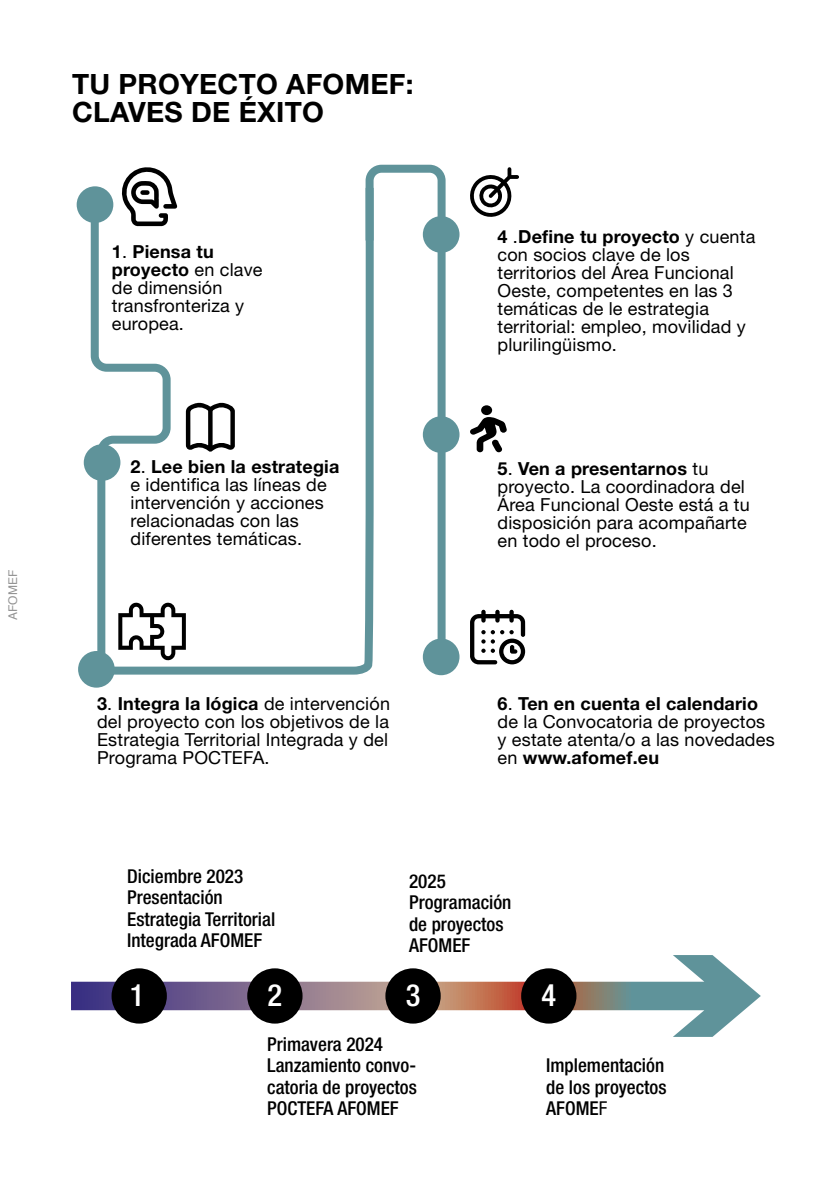
<style>
.page{position:relative;width:840px;height:1191px;background:#fff}
.page>*{position:absolute;margin:0;border:0;box-sizing:border-box;transform-origin:0 0}
.t1{font:500 condensed 30.6px "Helvetica Neue LT Std";color:#fff}
.t2{font:700 28px/28px "Helvetica Neue LT Std";letter-spacing:.01em;color:#000}
.t3{font:500 condensed 19.2px/21.6px "Helvetica Neue LT Std";color:#000}
.t4{font:18px/18px "Helvetica Neue LT Std";letter-spacing:.01em;color:#000}
.t5{font:12px "Helvetica";color:#939393}
.s1{font-weight:700}
.s2{font-weight:400}
</style>
<div class="page">
<svg style="left:71px;top:955px;width:689px;height:82px"></svg>
<div style="left:111px;top:968px;width:56px;height:55px;background:#000;border-radius:50%"></div>
<div style="left:247px;top:968px;width:55px;height:55px;background:#000;border-radius:50%"></div>
<div style="left:385px;top:968px;width:55px;height:55px;background:#000;border-radius:50%"></div>
<div style="left:521px;top:968px;width:55px;height:55px;background:#000;border-radius:50%"></div>
<svg style="left:470px;top:167px;width:48px;height:50px"></svg>
<svg style="left:470px;top:417px;width:36px;height:35px"></svg>
<div style="left:481px;top:405px;width:11px;height:10px;background:#000;border-radius:50%"></div>
<svg style="left:470px;top:610px;width:55px;height:54px"></svg>
<svg style="left:365px;top:164px;width:84px;height:512px"></svg>
<svg style="left:76px;top:180px;width:304px;height:497px"></svg>
<svg style="left:186px;top:403px;width:49px;height:49px"></svg>
<svg style="left:118px;top:601px;width:68px;height:60px"></svg>
<svg style="left:118px;top:167px;width:59px;height:59px"></svg>
<div style="left:77px;top:186px;width:36px;height:37px;background:#5f939a;border-radius:50%"></div>
<div style="left:84px;top:444px;width:36px;height:37px;background:#5f939a;border-radius:50%"></div>
<div style="left:422px;top:216px;width:37px;height:37px;background:#5f939a;border-radius:50%"></div>
<div style="left:422px;top:416px;width:37px;height:37px;background:#5f939a;border-radius:50%"></div>
<div style="left:78px;top:651px;width:37px;height:36px;background:#5f939a;border-radius:50%"></div>
<div style="left:422px;top:638px;width:37px;height:37px;background:#5f939a;border-radius:50%"></div>
<p class="t5" style="left:4px;top:620px;width:52px;rotate:-90deg">AFOMEF</p>
<h2 class="t2" style="left:72px;top:70px;width:343px">TU PROYECTO AFOMEF:<br>CLAVES DE ÉXITO</h2>
<p class="t4" style="left:112px;top:242px;width:152px"><span class="s1">1</span>. <span class="s1">Piensa tu proyecto</span> en clave de dimensión transfronteriza y europea.</p>
<p class="t4" style="left:130px;top:457px;width:210px"><span class="s1">2</span>. <span class="s1">Lee bien la estrategia </span>e identifica las líneas de intervención y acciones relacionadas con las diferentes temáticas.</p>
<p class="t4" style="left:97px;top:694px;width:294px;text-align:justify"><span class="s1">3</span>. <span class="s1">Integra la lógica</span> de intervención del proyecto con los objetivos de la Estrategia Territorial Integrada y del Programa POCTEFA.</p>
<p class="t4" style="left:497px;top:227px;width:259px"><span class="s1">4</span> .<span class="s1">Define tu proyecto</span> y cuenta con socios clave de los territorios del Área Funcional<br>Oeste, competentes en las 3 temáticas de le estrategia territorial: empleo, movilidad y plurilingüismo.</p>
<p class="t4" style="left:497px;top:460px;width:253px"><span class="s1">5</span>. <span class="s1">Ven a presentarnos</span> tu proyecto. La coordinadora del<br>Área Funcional Oeste está a tu disposición para acompañarte en todo el proceso.</p>
<p class="t4" style="left:497px;top:694px;width:278px"><span class="s1">6</span>. <span class="s1">Ten en cuenta el calendario </span>de la Convocatoria de proyectos y estate atenta/o a las novedades en <span class="s1">www.afomef.eu</span></p>
<p class="t3" style="left:127px;top:865px;width:149px">Diciembre 2023<br>Presentación<br>Estrategia Territorial<br>Integrada AFOMEF</p>
<p class="t3" style="left:409px;top:870px;width:104px">2025<br>Programación de proyectos<br>AFOMEF</p>
<h1 class="t1" style="left:130px;top:976px;width:16px">1</h1>
<h1 class="t1" style="left:267px;top:976px;width:16px">2</h1>
<h1 class="t1" style="left:405px;top:976px;width:16px">3</h1>
<h1 class="t1" style="left:541px;top:976px;width:16px">4</h1>
<p class="t3" style="left:267px;top:1032px;width:151px">Primavera 2024<br>Lanzamiento convo&shy;catoria de proyectos<br>POCTEFA AFOMEF</p>
<p class="t3" style="left:546px;top:1054px;width:122px;text-align:justify">Implementación de los proyectos AFOME<span class="s2">F</span></p>
</div>
